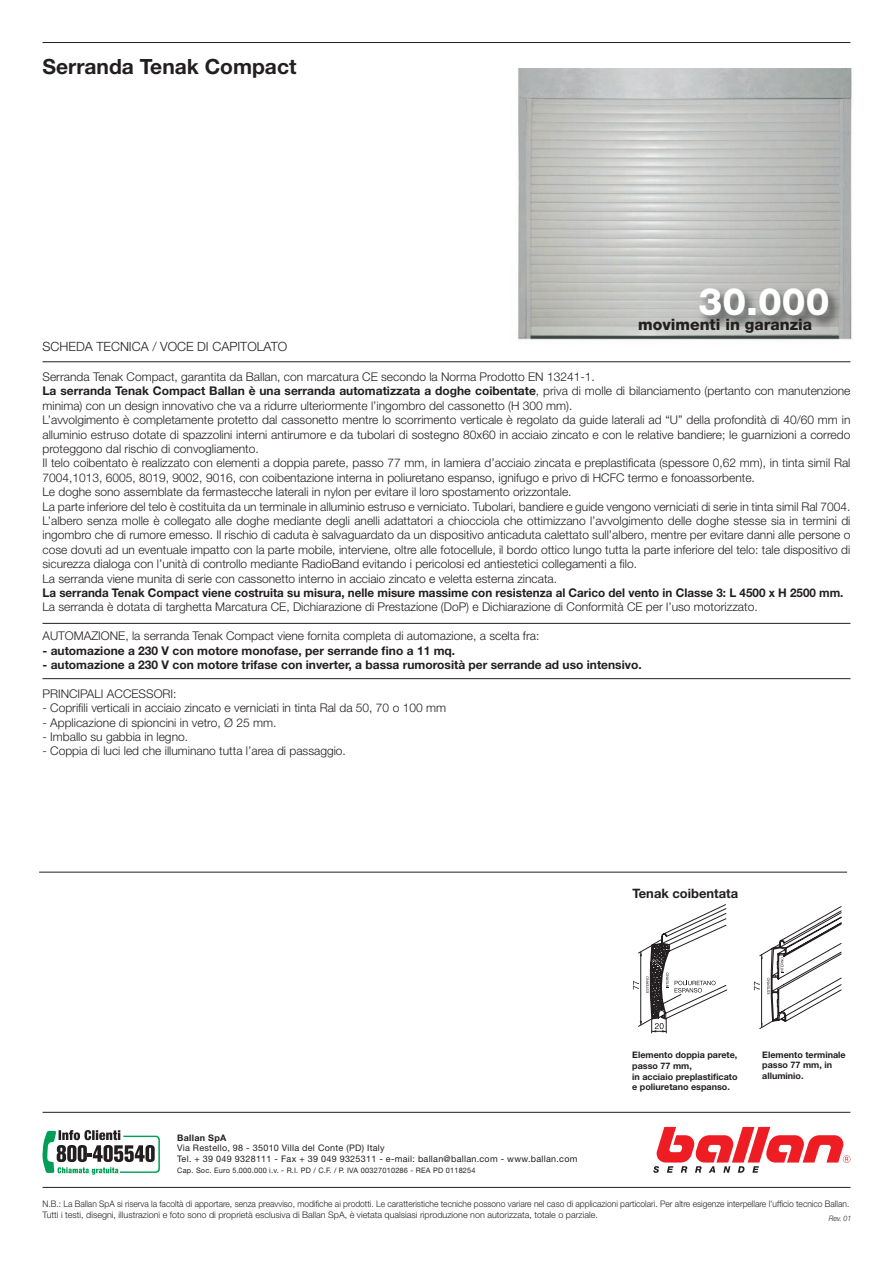
<style>
.page{position:relative;width:893px;height:1263px;background:#fff}
.page>*{position:absolute;margin:0;border:0;box-sizing:border-box;transform-origin:0 0}
.t1{font:800 37.8px "Helvetica Neue";color:#fff}
.t2{font:700 21px "Helvetica Neue";color:#231f20}
.t3{font:800 15.75px "Helvetica Neue";color:#231f20}
.t4{font:700 12.9px "Helvetica Neue";color:#231f20}
.t5{font:300 12.75px "Helvetica Neue";color:#231f20}
.t6{font:300 12px/14.4px "Helvetica Neue";color:#231f20}
.t7{font:700 12px "Helvetica Neue";color:#231f20}
.t8{font:300 9px/10.8px "Helvetica Neue";color:#231f20;scale:.94 1}
.t9{font:9px/10.8px "Helvetica Neue";letter-spacing:.03em;color:#231f20}
.t10{font:700 9px/10.8px "Helvetica Neue";color:#231f20}
.t11{font:700 9px "Helvetica Neue";letter-spacing:.03em;color:#231f20}
.t12{font:7.5px "Helvetica Neue";letter-spacing:.03em;color:#231f20}
.t13{font:italic 300 7.5px "Helvetica Neue";color:#231f20;scale:.94 1}
.s1{font-weight:700}
</style>
<div class="page">
<hr style="left:43px;top:42px;width:807px;height:1px;background:#231f20">
<svg style="left:42px;top:1130px;width:118px;height:45px"></svg>
<hr style="left:43px;top:1187px;width:807px;height:1px;background:#231f20">
<hr style="left:43px;top:1112px;width:807px;height:1px;background:#231f20">
<svg style="left:653px;top:1127px;width:198px;height:46px"></svg>
<hr style="left:43px;top:361px;width:807px;height:1px;background:#231f20">
<hr style="left:43px;top:623px;width:807px;height:1px;background:#231f20">
<img style="left:518px;top:68px;width:334px;height:272px">
<img style="left:698px;top:286px;width:144px;height:44px">
<hr style="left:39px;top:872px;width:808px;height:1px;background:#231f20">
<svg style="left:633px;top:904px;width:208px;height:129px"></svg>
<hr style="left:43px;top:678px;width:807px;height:1px;background:#231f20">
<h2 class="t2" style="left:43px;top:54px;width:255px">Serranda Tenak Compact</h2>
<h1 class="t1" style="left:699px;top:279px;width:133px">30.000</h1>
<h3 class="t3" style="left:638px;top:315px;width:176px">movimenti in garanzia</h3>
<p class="t5" style="left:43px;top:339px;width:246px">SCHEDA TECNICA / VOCE DI CAPITOLATO</p>
<p class="t6" style="left:43px;top:369px;width:809px">Serranda Tenak Compact, garantita da Ballan, con marcatura CE secondo la Norma Prodotto EN 13241-1.<br><span class="s1">La serranda Tenak Compact Ballan è una serranda automatizzata a doghe coibentate</span>, priva di molle di bilanciamento (pertanto con manutenzione minima) con un design innovativo che va a ridurre ulteriormente l’ingombro del cassonetto (H 300 mm).<br>L’avvolgimento è completamente protetto dal cassonetto mentre lo scorrimento verticale è regolato da guide laterali ad “U” della profondità di 40/60 mm in alluminio estruso dotate di spazzolini interni antirumore e da tubolari di sostegno 80x60 in acciaio zincato e con le relative bandiere; le guarnizioni a corredo proteggono dal rischio di convogliamento.<br>Il telo coibentato è realizzato con elementi a doppia parete, passo 77 mm, in lamiera d’acciaio zincata e preplastificata (spessore 0,62 mm), in tinta simil Ral 7004,1013, 6005, 8019, 9002, 9016, con coibentazione interna in poliuretano espanso, ignifugo e privo di HCFC termo e fonoassorbente.<br>Le doghe sono assemblate da fermastecche laterali in nylon per evitare il loro spostamento orizzontale.<br>La parte inferiore del telo è costituita da un terminale in alluminio estruso e verniciato. Tubolari, bandiere e guide vengono verniciati di serie in tinta simil Ral 7004.<br>L’albero senza molle è collegato alle doghe mediante degli anelli adattatori a chiocciola che ottimizzano l’avvolgimento delle doghe stesse sia in termini di ingombro che di rumore emesso. Il rischio di caduta è salvaguardato da un dispositivo anticaduta calettato sull’albero, mentre per evitare danni alle persone o cose dovuti ad un eventuale impatto con la parte mobile, interviene, oltre alle fotocellule, il bordo ottico lungo tutta la parte inferiore del telo: tale dispositivo di sicurezza dialoga con l’unità di controllo mediante RadioBand evitando i pericolosi ed antiestetici collegamenti a filo.<br>La serranda viene munita di serie con cassonetto interno in acciaio zincato e veletta esterna zincata.</p>
<p class="t7" style="left:43px;top:585px;width:802px">La serranda Tenak Compact viene costruita su misura, nelle misure massime con resistenza al Carico del vento in Classe 3: L 4500 x H 2500 mm.</p>
<p class="t6" style="left:43px;top:600px;width:717px">La serranda è dotata di targhetta Marcatura CE, Dichiarazione di Prestazione (DoP) e Dichiarazione di Conformità CE per l’uso motorizzato.</p>
<p class="t6" style="left:43px;top:628px;width:498px">AUTOMAZIONE, la serranda Tenak Compact viene fornita completa di automazione, a scelta fra:</p>
<p class="t7" style="left:43px;top:643px;width:414px">- automazione a 230 V con motore monofase, per serrande fino a 11 mq.</p>
<p class="t7" style="left:43px;top:657px;width:601px">- automazione a 230 V con motore trifase con inverter, a bassa rumorosità per serrande ad uso intensivo.</p>
<p class="t6" style="left:43px;top:686px;width:136px">PRINCIPALI ACCESSORI:</p>
<p class="t6" style="left:43px;top:700px;width:405px">- Coprifili verticali in acciaio zincato e verniciati in tinta Ral da 50, 70 o 100 mm</p>
<p class="t6" style="left:43px;top:715px;width:235px">- Applicazione di spioncini in vetro, Ø 25 mm.</p>
<p class="t6" style="left:43px;top:729px;width:147px">- Imballo su gabbia in legno.</p>
<p class="t6" style="left:43px;top:744px;width:305px">- Coppia di luci led che illuminano tutta l’area di passaggio.</p>
<p class="t4" style="left:632px;top:885px;width:107px">Tenak coibentata</p>
<p class="t11" style="left:177px;top:1132px;width:51px">Ballan SpA</p>
<p class="t9" style="left:177px;top:1142px;width:402px">Via Restello, 98 - 35010 Villa del Conte (PD) Italy<br>Tel. + 39 049 9328111 - Fax + 39 049 9325311 - e-mail: ballan@ballan.com - www.ballan.com</p>
<p class="t12" style="left:177px;top:1166px;width:300px">Cap. Soc. Euro 5.000.000 i.v. - R.I. PD / C.F. / P. IVA 00327010286 - REA PD 0118254</p>
<p class="t10" style="left:632px;top:1049px;width:107px">Elemento doppia parete, passo 77 mm,<br>in acciaio preplastificato e poliuretano espanso.</p>
<p class="t10" style="left:762px;top:1049px;width:85px">Elemento terminale passo 77 mm, in alluminio.</p>
<p class="t8" style="left:43px;top:1198px;width:860px">N.B.: La Ballan SpA si riserva la facoltà di apportare, senza preavviso, modifiche ai prodotti. Le caratteristiche tecniche possono variare nel caso di applicazioni particolari. Per altre esigenze interpellare l’ufficio tecnico Ballan.<br>Tutti i testi, disegni, illustrazioni e foto sono di proprietà esclusiva di Ballan SpA, è vietata qualsiasi riproduzione non autorizzata, totale o parziale.</p>
<p class="t13" style="left:829px;top:1214px;width:26px">Rev. 01</p>
</div>
